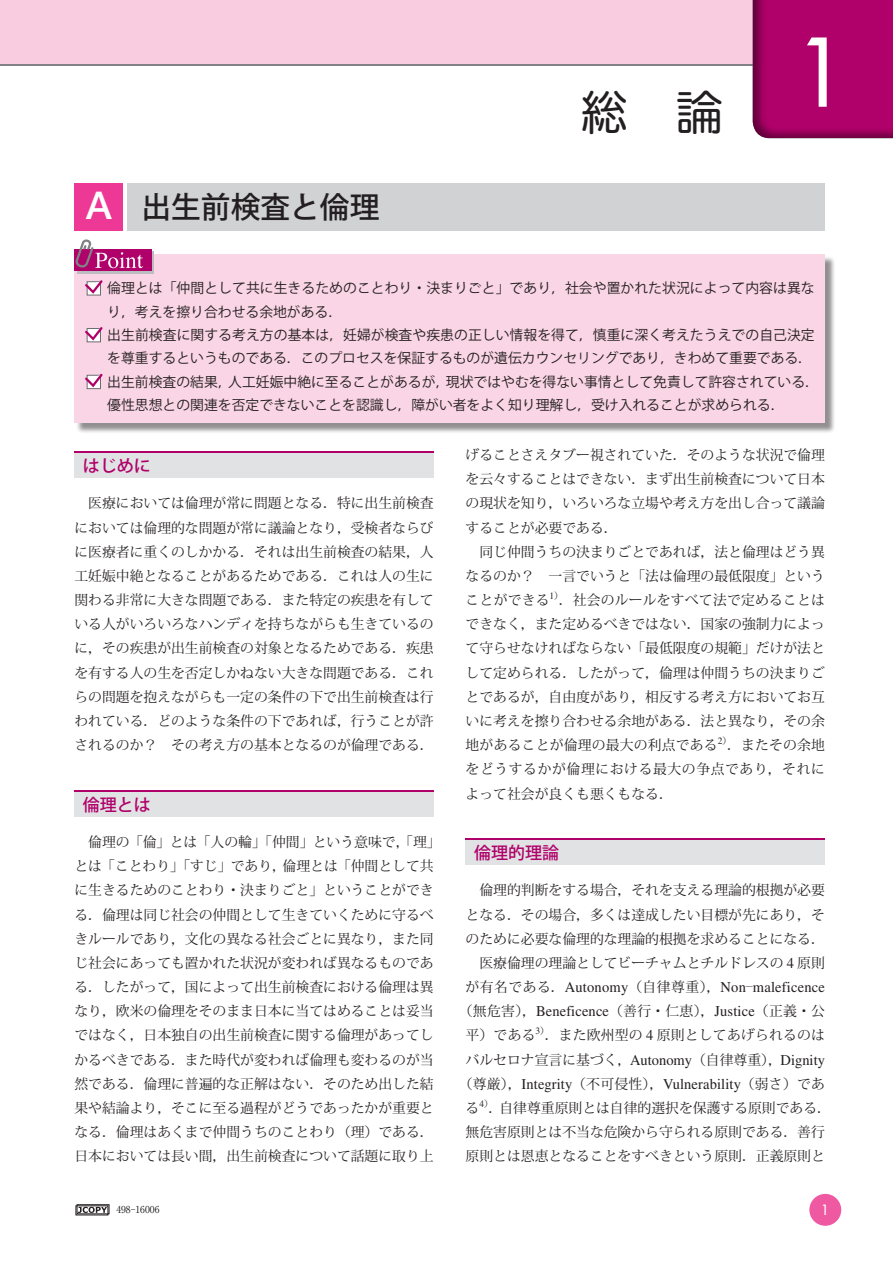
<style>
.page{position:relative;width:893px;height:1263px;background:#fff}
.page>*{position:absolute;margin:0;border:0;box-sizing:border-box;transform-origin:0 0}
.t1{font:46.8px "Hira Maru Pro W4";color:#231f20}
.t2{font:500 29.7px "Koz Go Pro";color:#231f20}
.t3{font:500 16.95px "Koz Go Pro";color:#b0016a}
.t4{font:14.85px "Times LT Std";letter-spacing:.01em;color:#231f20}
.t5{font:13.8px/24.2px "Koz Min Pro";color:#231f20}
.t6{font:13.8px/23.4px "Koz Go Pro";color:#231f20}
.t7{font:500 13.8px "Futura Std";color:#fff}
.t8{font:9.6px "Ryumin Pr 6";color:#231f20}
.s1{font-family:"Helvetica Neue LT Std";font-size:38.25px;color:#fff}
.s2{font-family:"Times LT Std";font-size:14.85px}
.s3{font-family:"Koz Min Pro";font-size:13.8px}
</style>
<div class="page">
<div style="left:809px;top:1194px;width:32px;height:32px;background:#ef59a1;border-radius:50%"></div>
<div style="left:74px;top:183px;width:49px;height:48px;background:#ed3896"></div>
<div style="left:128px;top:183px;width:697px;height:48px;background:#d1d2d4"></div>
<div style="left:74px;top:451px;width:360px;height:25px;background:#b0016a"></div>
<div style="left:74px;top:453px;width:360px;height:25px;background:#e1e2e4"></div>
<div style="left:74px;top:790px;width:360px;height:25px;background:#b0016a"></div>
<div style="left:74px;top:792px;width:360px;height:25px;background:#e1e2e4"></div>
<div style="left:466px;top:838px;width:359px;height:25px;background:#b0016a"></div>
<div style="left:466px;top:840px;width:359px;height:25px;background:#e1e2e4"></div>
<div style="left:0;top:0;width:893px;height:66px;background:#808285"></div>
<div style="left:0;top:0;width:893px;height:64px;background:#f9ccdf"></div>
<div style="left:752px;top:0;width:141px;height:141px;background:#231f20;opacity:.5"></div>
<svg style="left:79px;top:1207px;width:27px;height:5px"></svg>
<div style="left:77px;top:1204px;width:32px;height:10px;border:1px solid #231f20"></div>
<div style="left:76px;top:256px;width:760px;height:178px;background:#231f20;opacity:.5"></div>
<div style="left:74px;top:254px;width:751px;height:169px;background:#fad5e5"></div>
<svg style="left:85px;top:327px;width:18px;height:15px"></svg>
<svg style="left:85px;top:373px;width:18px;height:16px"></svg>
<svg style="left:143px;top:252px;width:11px;height:22px"></svg>
<div style="left:74px;top:249px;width:77px;height:22px;background:#b0016a"></div>
<svg style="left:75px;top:240px;width:68px;height:55px"></svg>
<h2 class="t2" style="left:86px;top:188px;width:295px"><span class="s1">A</span> 出生前検査と倫理</h2>
<h1 class="t1" style="left:581px;top:72px;width:268px">総　論 <sup>1</sup></h1>
<p class="t6" style="left:107px;top:277px;width:713px">倫理とは「仲間として共に生きるためのことわり・決まりごと」であり，社会や置かれた状況によって内容は異なり，考えを擦り合わせる余地がある．<br>出生前検査に関する考え方の基本は，妊婦が検査や疾患の正しい情報を得て，慎重に深く考えたうえでの自己決定を尊重するというものである．このプロセスを保証するものが遺伝カウンセリングであり，きわめて重要である．出生前検査の結果，人工妊娠中絶に至ることがあるが，現状ではやむを得ない事情として免責して許容されている．優性思想との関連を否定できないことを認識し，障がい者をよく知り理解し，受け入れることが求められる．</p>
<p class="t3" style="left:83px;top:455px;width:70px">はじめに</p>
<p class="t5" style="left:74px;top:491px;width:361px;text-align:justify">　医療においては倫理が常に問題となる．特に出生前検査においては倫理的な問題が常に議論となり，受検者ならびに医療者に重くのしかかる．それは出生前検査の結果，人工妊娠中絶となることがあるためである．これは人の生に関わる非常に大きな問題である．また特定の疾患を有している人がいろいろなハンディを持ちながらも生きているのに，その疾患が出生前検査の対象となるためである．疾患を有する人の生を否定しかねない大きな問題である．これらの問題を抱えながらも一定の条件の下で出生前検査は行われている．どのような条件の下であれば，行うことが許されるのか？　その考え方の基本となるのが倫理である．</p>
<p class="t3" style="left:83px;top:794px;width:70px">倫理とは</p>
<p class="t5" style="left:74px;top:829px;width:368px">　倫理の「倫」とは「人の輪」「仲間」という意味で，「理」とは「ことわり」「すじ」であり，倫理とは「仲間として共に生きるためのことわり・決まりごと」ということができる．倫理は同じ社会の仲間として生きていくために守るべきルールであり，文化の異なる社会ごとに異なり，また同じ社会にあっても置かれた状況が変われば異なるものである．したがって，国によって出生前検査における倫理は異なり，欧米の倫理をそのまま日本に当てはめることは妥当ではなく，日本独自の出生前検査に関する倫理があってしかるべきである．また時代が変われば倫理も変わるのが当然である．倫理に普遍的な正解はない．そのため出した結果や結論より，そこに至る過程がどうであったかが重要となる．倫理はあくまで仲間うちのことわり（理）である．日本においては長い間，出生前検査について話題に取り上</p>
<p class="t8" style="left:116px;top:1202px;width:45px">498－16006</p>
<p class="t5" style="left:466px;top:442px;width:361px">げることさえタブー視されていた．そのような状況で倫理を云々することはできない．まず出生前検査について日本の現状を知り，いろいろな立場や考え方を出し合って議論することが必要である．<br>　同じ仲間うちの決まりごとであれば，法と倫理はどう異なるのか？　一言でいうと「法は倫理の最低限度」ということができる<sup>1</sup><sup>）</sup>．社会のルールをすべて法で定めることはできなく，また定めるべきではない．国家の強制力によって守らせなければならない「最低限度の規範」だけが法として定められる．したがって，倫理は仲間うちの決まりごとであるが，自由度があり，相反する考え方においてお互いに考えを擦り合わせる余地がある．法と異なり，その余地があることが倫理の最大の利点である<sup>2</sup><sup>）</sup>．またその余地をどうするかが倫理における最大の争点であり，それによって社会が良くも悪くもなる．</p>
<p class="t3" style="left:474px;top:842px;width:87px">倫理的理論</p>
<p class="t5" style="left:466px;top:878px;width:361px;text-align:justify">　倫理的判断をする場合，それを支える理論的根拠が必要となる．その場合，多くは達成したい目標が先にあり，そのために必要な倫理的な理論的根拠を求めることになる．　医療倫理の理論としてビーチャムとチルドレスの <span class="s2">4</span> 原則</p>
<p class="t4" style="left:466px;top:979px;width:361px"><span class="s3">が有名である．</span>Autonomy<span class="s3">（自律尊重），</span>Non<span class="s3">‒</span>maleficence</p>
<p class="t5" style="left:459px;top:999px;width:368px;text-align:center">（無危害），<span class="s2">Beneficence</span>（善行・仁恵），<span class="s2">Justice</span>（正義・公平）である<sup>3</sup><sup>）</sup>．また欧州型の <span class="s2">4</span> 原則としてあげられるのはバルセロナ宣言に基づく，<span class="s2">Autonomy</span>（自律尊重），<span class="s2">Dignity</span></p>
<p class="t4" style="left:459px;top:1075px;width:368px"><span class="s3">（尊厳），</span>Integrity<span class="s3">（不可侵性），</span>Vulnerability<span class="s3">（弱さ）であ</span></p>
<p class="t5" style="left:466px;top:1095px;width:367px">る<sup>4</sup><sup>）</sup>．自律尊重原則とは自律的選択を保護する原則である．無危害原則とは不当な危険から守られる原則である．善行原則とは恩恵となることをすべきという原則．正義原則と</p>
<p class="t7" style="left:821px;top:1201px;width:9px">1</p>
</div>
